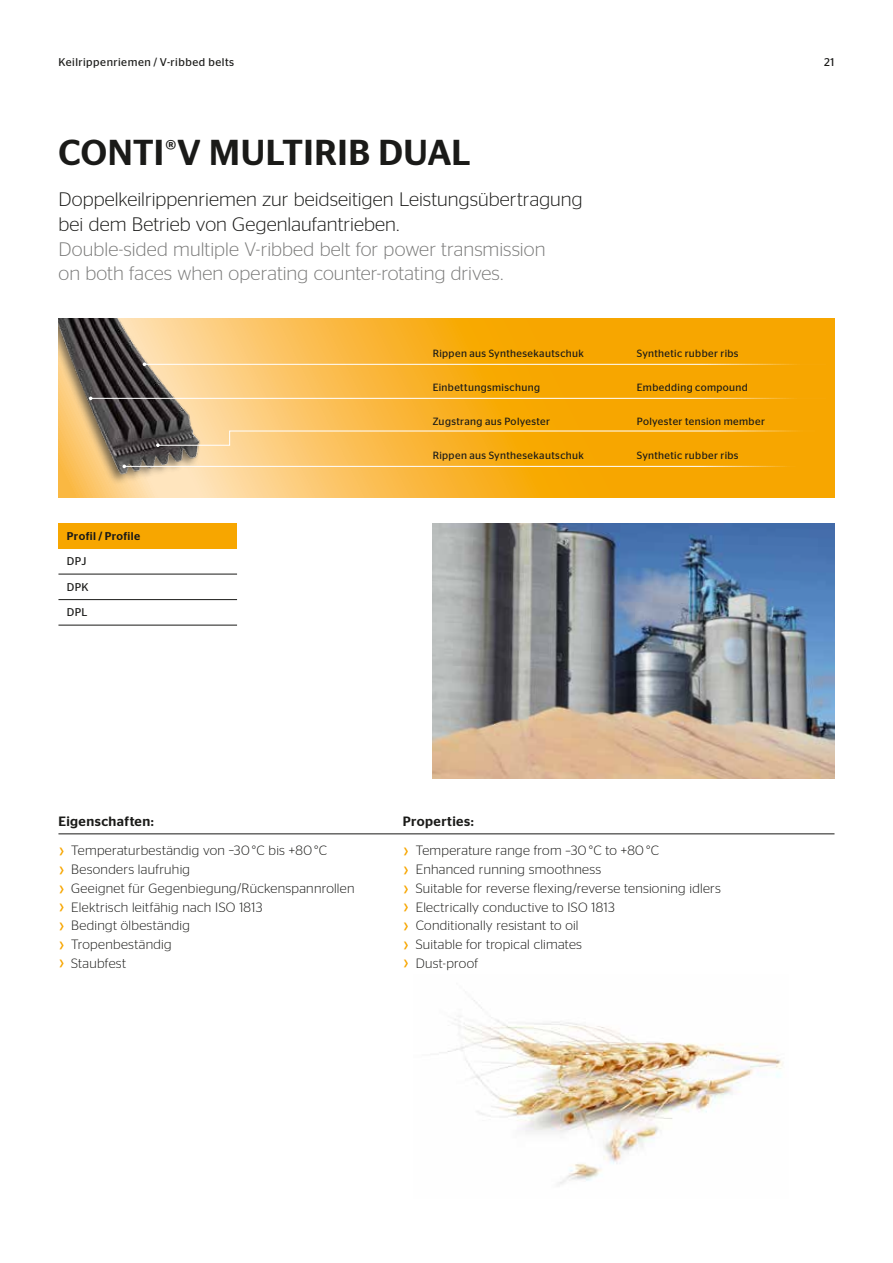
<style>
.page{position:relative;width:893px;height:1263px;background:#fff}
.page>*{position:absolute;margin:0;border:0;box-sizing:border-box;transform-origin:0 0}
.t1{font:500 36px "Stag Sans";letter-spacing:.01em;color:#1a1a18}
.t2{font:300 19.5px/24.8px "Stag Sans";letter-spacing:.005em;color:#7b7b7a}
.t3{font:300 19.5px/24.8px "Stag Sans";letter-spacing:.005em;color:#1a1a18}
.t4{font:300 13.5px/18.8px "Stag Sans";letter-spacing:.02em;color:#1a1a18}
.t5{font:500 13.5px "Stag Sans";letter-spacing:.03em;color:#1a1a18}
.t6{font:11.25px "Stag Sans";letter-spacing:.04em;color:#1a1a18}
.t7{font:500 11.25px "Stag Sans";letter-spacing:.03em;color:#1a1a18}
.t8{font:10.5px "Stag Sans";letter-spacing:.035em;color:#1a1a18}
</style>
<div class="page">
<img style="left:439px;top:1000px;width:344px;height:184px">
<svg style="left:58px;top:319px;width:776px;height:178px;background:#f8b022"></svg>
<hr style="left:58px;top:833px;width:776px;height:1px;background:#1a1a18">
<div style="left:58px;top:523px;width:179px;height:26px;background:#f7a600"></div>
<hr style="left:58px;top:574px;width:179px;height:1px;background:#1a1a18">
<hr style="left:58px;top:599px;width:179px;height:1px;background:#1a1a18">
<hr style="left:58px;top:625px;width:179px;height:1px;background:#1a1a18">
<img style="left:433px;top:523px;width:401px;height:255px">
<img style="left:58px;top:319px;width:171px;height:170px">
<hr style="left:124px;top:466px;width:672px;height:1px;background:#fff">
<hr style="left:144px;top:364px;width:682px;height:1px;background:#fff">
<hr style="left:91px;top:398px;width:735px;height:1px;background:#fff">
<svg style="left:156px;top:430px;width:660px;height:17px;background:#efb139"></svg>
<p class="t6" style="left:58px;top:56px;width:177px">Keilrippenriemen / V-ribbed belts</p>
<p class="t6" style="left:824px;top:56px;width:12px">21</p>
<h1 class="t1" style="left:58px;top:132px;width:414px">CONTI<sup>®</sup>V MULTIRIB DUAL</h1>
<h2 class="t3" style="left:58px;top:187px;width:526px">Doppelkeilrippenriemen zur beidseitigen Leistungsübertragung bei dem Betrieb von Gegenlaufantrieben.</h2>
<h2 class="t2" style="left:58px;top:236px;width:488px">Double-sided multiple V-ribbed belt for power transmission on both faces when operating counter-rotating drives.</h2>
<p class="t8" style="left:433px;top:347px;width:153px">Rippen aus Synthesekautschuk</p>
<p class="t8" style="left:637px;top:347px;width:103px">Synthetic rubber ribs</p>
<p class="t8" style="left:433px;top:382px;width:109px">Einbettungsmischung</p>
<p class="t8" style="left:637px;top:382px;width:113px">Embedding compound</p>
<p class="t8" style="left:433px;top:416px;width:119px">Zugstrang aus Polyester</p>
<p class="t8" style="left:637px;top:416px;width:130px">Polyester tension member</p>
<p class="t7" style="left:67px;top:529px;width:75px">Profil / Profile</p>
<p class="t6" style="left:67px;top:555px;width:21px">DPJ</p>
<p class="t6" style="left:67px;top:580px;width:23px">DPK</p>
<p class="t6" style="left:67px;top:606px;width:22px">DPL</p>
<p class="t8" style="left:433px;top:450px;width:153px">Rippen aus Synthesekautschuk</p>
<p class="t8" style="left:637px;top:450px;width:103px">Synthetic rubber ribs</p>
<p class="t5" style="left:58px;top:813px;width:97px">Eigenschaften:</p>
<p class="t4" style="left:71px;top:841px;width:285px">Temperaturbeständig von –30 °C bis +80 °C<br>Besonders laufruhig<br>Geeignet für Gegenbiegung/Rückenspannrollen<br>Elektrisch leitfähig nach ISO 1813<br>Bedingt ölbeständig<br>Tropenbeständig<br>Staubfest</p>
<p class="t5" style="left:403px;top:813px;width:72px">Properties:</p>
<p class="t4" style="left:416px;top:841px;width:307px">Temperature range from –30 °C to +80 °C Enhanced running smoothness<br>Suitable for reverse flexing/reverse tensioning idlers Electrically conductive to ISO 1813<br>Conditionally resistant to oil<br>Suitable for tropical climates<br>Dust-proof</p>
</div>
